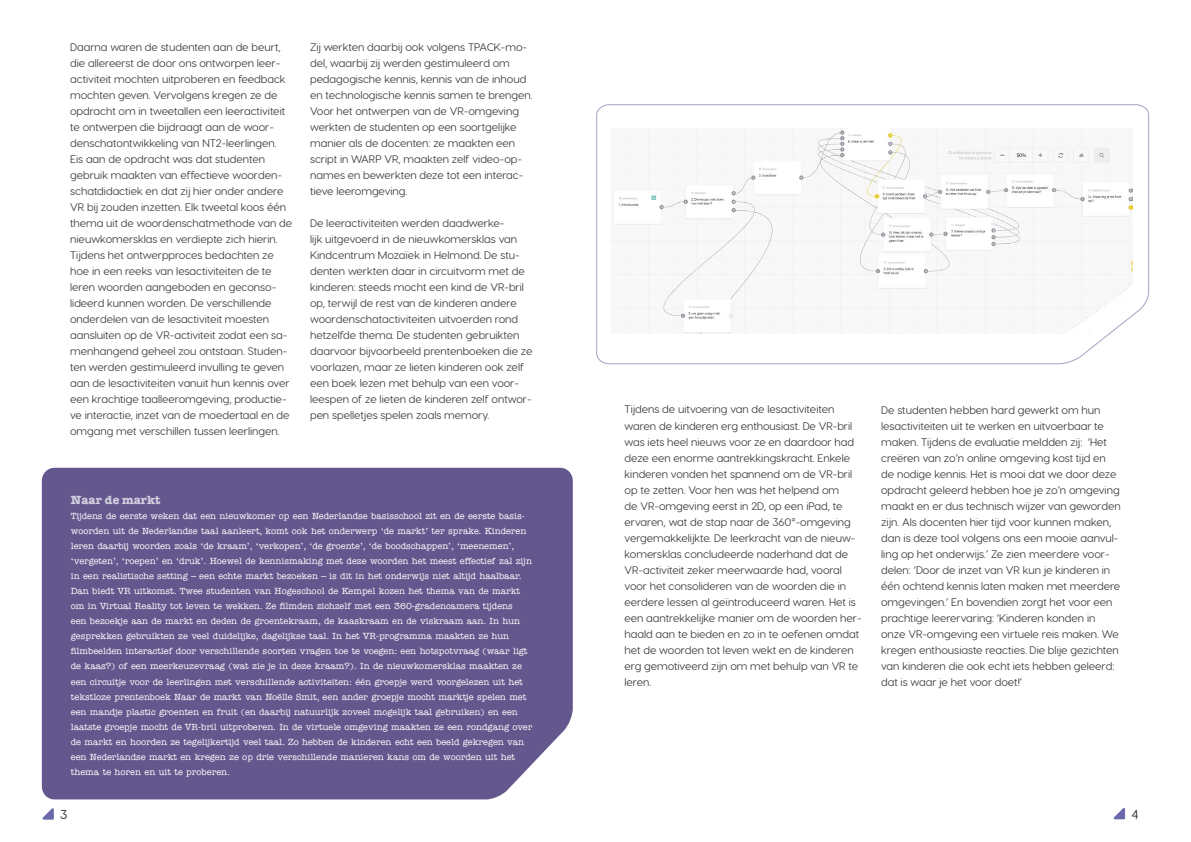
<style>
.page{position:relative;width:1191px;height:842px;background:#fff}
.page>*{position:absolute;margin:0;border:0;box-sizing:border-box;transform-origin:0 0}
.t1{font:500 13px "Visby Round CF";color:#3c3c3b}
.t2{font:700 12px "American Typewriter ITC Pro";color:#d2cfdf}
.t3{font:11px/16px "Visby Round CF";color:#3c3c3b}
.t4{font:500 9px/15px "American Typewriter ITC Pro";color:#fff}
</style>
<div class="page">
<div style="left:42px;top:468px;width:531px;height:331px;background:#64578d"></div>
<svg style="left:596px;top:104px;width:553px;height:261px"></svg>
<img style="left:611px;top:128px;width:521px;height:206px">
<svg style="left:1113px;top:808px;width:12px;height:11px"></svg>
<svg style="left:42px;top:808px;width:12px;height:12px"></svg>
<p class="t3" style="left:70px;top:39px;width:223px">Daarna waren de studenten aan de beurt, die allereerst de door ons ontworpen leer&shy;activiteit mochten uitproberen en feedback mochten geven. Vervolgens kregen ze de opdracht om in tweetallen een leeractiviteit te ontwerpen die bijdraagt aan de woor&shy;denschatontwikkeling van NT2-leerlingen.<br>Eis aan de opdracht was dat studenten gebruik maakten van effectieve woorden&shy;schatdidactiek en dat zij hier onder andere VR bij zouden inzetten. Elk tweetal koos één thema uit de woordenschatmethode van de nieuwkomersklas en verdiepte zich hierin.<br>Tijdens het ontwerpproces bedachten ze hoe in een reeks van lesactiviteiten de te leren woorden aangeboden en geconso&shy;lideerd kunnen worden. De verschillende onderdelen van de lesactiviteit moesten aansluiten op de VR-activiteit zodat een sa&shy;menhangend geheel zou ontstaan. Studen&shy;ten werden gestimuleerd invulling te geven aan de lesactiviteiten vanuit hun kennis over een krachtige taalleeromgeving, productie&shy;ve interactie, inzet van de moedertaal en de omgang met verschillen tussen leerlingen.</p>
<p class="t3" style="left:310px;top:39px;width:224px">Zij werkten daarbij ook volgens TPACK-mo&shy;del, waarbij zij werden gestimuleerd om pedagogische kennis, kennis van de inhoud en technologische kennis samen te brengen.<br>Voor het ontwerpen van de VR-omgeving werkten de studenten op een soortgelijke manier als de docenten: ze maakten een script in WARP VR, maakten zelf video-op&shy;names en bewerkten deze tot een interac&shy;tieve leeromgeving.</p>
<p class="t3" style="left:310px;top:215px;width:224px">De leeractiviteiten werden daadwerke-<br>lijk uitgevoerd in de nieuwkomersklas van Kindcentrum Mozaïek in Helmond. De stu&shy;denten werkten daar in circuitvorm met de kinderen: steeds mocht een kind de VR-bril op, terwijl de rest van de kinderen andere woordenschatactiviteiten uitvoerden rond hetzelfde thema. De studenten gebruikten daarvoor bijvoorbeeld prentenboeken die ze voorlazen, maar ze lieten kinderen ook zelf een boek lezen met behulp van een voor&shy;leespen of ze lieten de kinderen zelf ontwor&shy;pen spelletjes spelen zoals memory.</p>
<p class="t2" style="left:71px;top:493px;width:91px">Naar de markt</p>
<p class="t4" style="left:71px;top:509px;width:463px">Tijdens de eerste weken dat een nieuwkomer op een Nederlandse basisschool zit en de eerste basis&shy;woorden uit de Nederlandse taal aanleert, komt ook het onderwerp ‘de markt’ ter sprake. Kinderen leren daarbij woorden zoals ‘de kraam’, ‘verkopen’, ‘de groente’, ‘de boodschappen’, ‘meenemen’, ‘vergeten’, ‘roepen’ en ‘druk’. Hoewel de kennismaking met deze woorden het meest effectief zal zijn in een realistische setting – een echte markt bezoeken – is dit in het onderwijs niet altijd haalbaar.<br>Dan biedt VR uitkomst. Twee studenten van Hogeschool de Kempel kozen het thema van de markt om in Virtual Reality tot leven te wekken. Ze filmden zichzelf met een 360-gradencamera tijdens<br>een bezoekje aan de markt en deden de groentekraam, de kaaskraam en de viskraam aan. In hun gesprekken gebruikten ze veel duidelijke, dagelijkse taal. In het VR-programma maakten ze hun filmbeelden interactief door verschillende soorten vragen toe te voegen: een hotspotvraag (waar ligt de kaas?) of een meerkeuzevraag (wat zie je in deze kraam?). In de nieuwkomersklas maakten ze een circuitje voor de leerlingen met verschillende activiteiten: één groepje werd voorgelezen uit het tekstloze prentenboek Naar de markt van Noëlle Smit, een ander groepje mocht marktje spelen met een mandje plastic groenten en fruit (en daarbij natuurlijk zoveel mogelijk taal gebruiken) en een laatste groepje mocht de VR-bril uitproberen. In de virtuele omgeving maakten ze een rondgang over de markt en hoorden ze tegelijkertijd veel taal. Zo hebben de kinderen echt een beeld gekregen van een Nederlandse markt en kregen ze op drie verschillende manieren kans om de woorden uit het thema te horen en uit te proberen.</p>
<p class="t3" style="left:624px;top:401px;width:239px">Tijdens de uitvoering van de lesactiviteiten waren de kinderen erg enthousiast. De VR-bril was iets heel nieuws voor ze en daardoor had deze een enorme aantrekkingskracht. Enkele kinderen vonden het spannend om de VR-bril op te zetten. Voor hen was het helpend om<br>de VR-omgeving eerst in 2D, op een iPad, te ervaren, wat de stap naar de 360°-omgeving vergemakkelijkte. De leerkracht van de nieuw&shy;komersklas concludeerde naderhand dat de VR-activiteit zeker meerwaarde had, vooral voor het consolideren van de woorden die in eerdere lessen al geïntroduceerd waren. Het is een aantrekkelijke manier om de woorden her&shy;haald aan te bieden en zo in te oefenen omdat het de woorden tot leven wekt en de kinderen erg gemotiveerd zijn om met behulp van VR te leren.</p>
<p class="t3" style="left:881px;top:402px;width:241px">De studenten hebben hard gewerkt om hun lesactiviteiten uit te werken en uitvoerbaar te maken. Tijdens de evaluatie meldden zij: ‘Het creëren van zo’n online omgeving kost tijd en de nodige kennis. Het is mooi dat we door deze opdracht geleerd hebben hoe je zo’n omgeving maakt en er dus technisch wijzer van geworden zijn. Als docenten hier tijd voor kunnen maken, dan is deze tool volgens ons een mooie aanvul&shy;ling op het onderwijs.’ Ze zien meerdere voor&shy;delen: ‘Door de inzet van VR kun je kinderen in één ochtend kennis laten maken met meerdere omgevingen.’ En bovendien zorgt het voor een prachtige leerervaring: ‘Kinderen konden in onze VR-omgeving een virtuele reis maken. We kregen enthousiaste reacties. Die blije gezichten van kinderen die ook echt iets hebben geleerd: dat is waar je het voor doet!’</p>
<p class="t1" style="left:60px;top:807px;width:9px">3</p>
<p class="t1" style="left:1131px;top:806px;width:9px">4</p>
</div>
